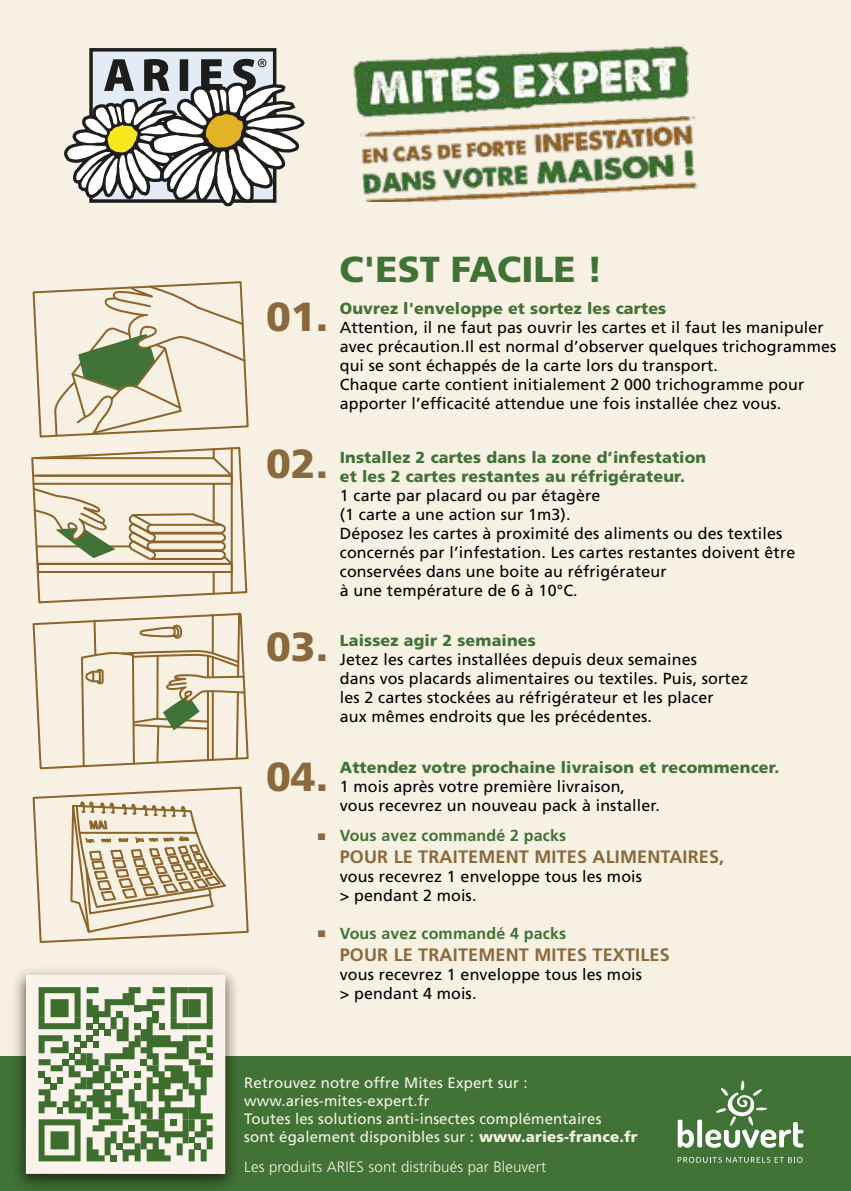
<style>
.page{position:relative;width:851px;height:1191px;background:#fff}
.page>*{position:absolute;margin:0;border:0;box-sizing:border-box;transform-origin:0 0}
.t1{font:900 40.6px/49.4px "Frutiger";color:#8a693c;text-align:right}
.t2{font:900 36.2px "Frutiger";color:#417236}
.t3{font:700 18px "Frutiger";letter-spacing:.01em;color:#8a693c}
.t4{font:16px/19px "Frutiger";letter-spacing:.01em;color:#010101}
.t5{font:900 16px/19.2px "Frutiger";letter-spacing:.01em;color:#417236}
.t6{font:700 16px "Frutiger";letter-spacing:.01em;color:#417236}
.t7{font:15px/18px "Frutiger";letter-spacing:.01em;color:#f7f1e4}
.t8{font:300 15px "Frutiger";letter-spacing:.01em;color:#f7f1e4}
.t9{font:italic 700 condensed 11.4px "Frutiger";color:#8c6329;scale:.92 1}
.s1{font-weight:900}
</style>
<div class="page">
<div style="left:0;top:0;width:850px;height:1191px;background:#f7f1e4"></div>
<div style="left:0;top:1057px;width:850px;height:134px;background:#417236"></div>
<svg style="left:32px;top:281px;width:217px;height:157px"></svg>
<svg style="left:31px;top:447px;width:217px;height:157px"></svg>
<svg style="left:32px;top:612px;width:217px;height:158px"></svg>
<svg style="left:32px;top:786px;width:217px;height:157px"></svg>
<img style="left:353px;top:45px;width:346px;height:157px">
<svg style="left:64px;top:48px;width:241px;height:158px"></svg>
<svg style="left:677px;top:1080px;width:126px;height:68px"></svg>
<svg style="left:677px;top:1157px;width:125px;height:5px"></svg>
<img style="left:8px;top:970px;width:236px;height:216px">
<div style="left:26px;top:974px;width:199px;height:200px;background:#faf3eb"></div>
<svg style="left:39px;top:987px;width:174px;height:174px"></svg>
<p class="t9" style="left:90px;top:818px;width:23px">MAI</p>
<h1 class="t1" style="left:266px;top:291px;width:64px">01.</h1>
<h1 class="t1" style="left:266px;top:439px;width:64px">02.</h1>
<h1 class="t1" style="left:266px;top:622px;width:64px">03.</h1>
<h1 class="t1" style="left:266px;top:751px;width:64px">04. .</h1>
<h1 class="t1" style="left:315px;top:897px;width:14px">.</h1>
<h2 class="t2" style="left:339px;top:248px;width:265px">C'EST FACILE !</h2>
<p class="t5" style="left:340px;top:299px;width:328px">Ouvrez l'enveloppe et sortez les cartes</p>
<p class="t4" style="left:340px;top:318px;width:498px">Attention, il ne faut pas ouvrir les cartes et il faut les manipuler avec précaution.Il est normal d’observer quelques trichogrammes qui se sont échappés de la carte lors du transport.<br>Chaque carte contient initialement 2 000 trichogramme pour apporter l’efficacité attendue une fois installée chez vous.</p>
<p class="t5" style="left:340px;top:448px;width:368px">Installez 2 cartes dans la zone d’infestation et les 2 cartes restantes au réfrigérateur.</p>
<p class="t4" style="left:340px;top:486px;width:457px">1 carte par placard ou par étagère<br>(1 carte a une action sur 1m3).<br>Déposez les cartes à proximité des aliments ou des textiles concernés par l’infestation. Les cartes restantes doivent être conservées dans une boite au réfrigérateur<br>à une température de 6 à 10°C.</p>
<p class="t5" style="left:340px;top:630px;width:198px">Laissez agir 2 semaines</p>
<p class="t4" style="left:340px;top:649px;width:410px">Jetez les cartes installées depuis deux semaines<br>dans vos placards alimentaires ou textiles. Puis, sortez les 2 cartes stockées au réfrigérateur et les placer<br>aux mêmes endroits que les précédentes.</p>
<p class="t5" style="left:340px;top:757px;width:441px">Attendez votre prochaine livraison et recommencer.</p>
<p class="t4" style="left:340px;top:776px;width:321px">1 mois après votre première livraison, vous recevrez un nouveau pack à installer.</p>
<p class="t6" style="left:340px;top:826px;width:228px">Vous avez commandé 2 packs</p>
<p class="t3" style="left:340px;top:846px;width:386px">POUR LE TRAITEMENT MITES ALIMENTAIRES,</p>
<p class="t4" style="left:340px;top:866px;width:304px">vous recevrez 1 enveloppe tous les mois &gt; pendant 2 mois.</p>
<p class="t6" style="left:340px;top:924px;width:228px">Vous avez commandé 4 packs</p>
<p class="t3" style="left:340px;top:943px;width:331px">POUR LE TRAITEMENT MITES TEXTILES</p>
<p class="t4" style="left:340px;top:964px;width:304px">vous recevrez 1 enveloppe tous les mois &gt; pendant 4 mois.</p>
<p class="t7" style="left:244px;top:1074px;width:395px">Retrouvez notre offre Mites Expert sur : www.aries-mites-expert.fr<br>Toutes les solutions anti-insectes complémentaires<br>sont également disponibles sur : <span class="s1">www.aries-france.fr</span></p>
<p class="t8" style="left:244px;top:1158px;width:303px">Les produits ARIES sont distribués par Bleuvert</p>
</div>
